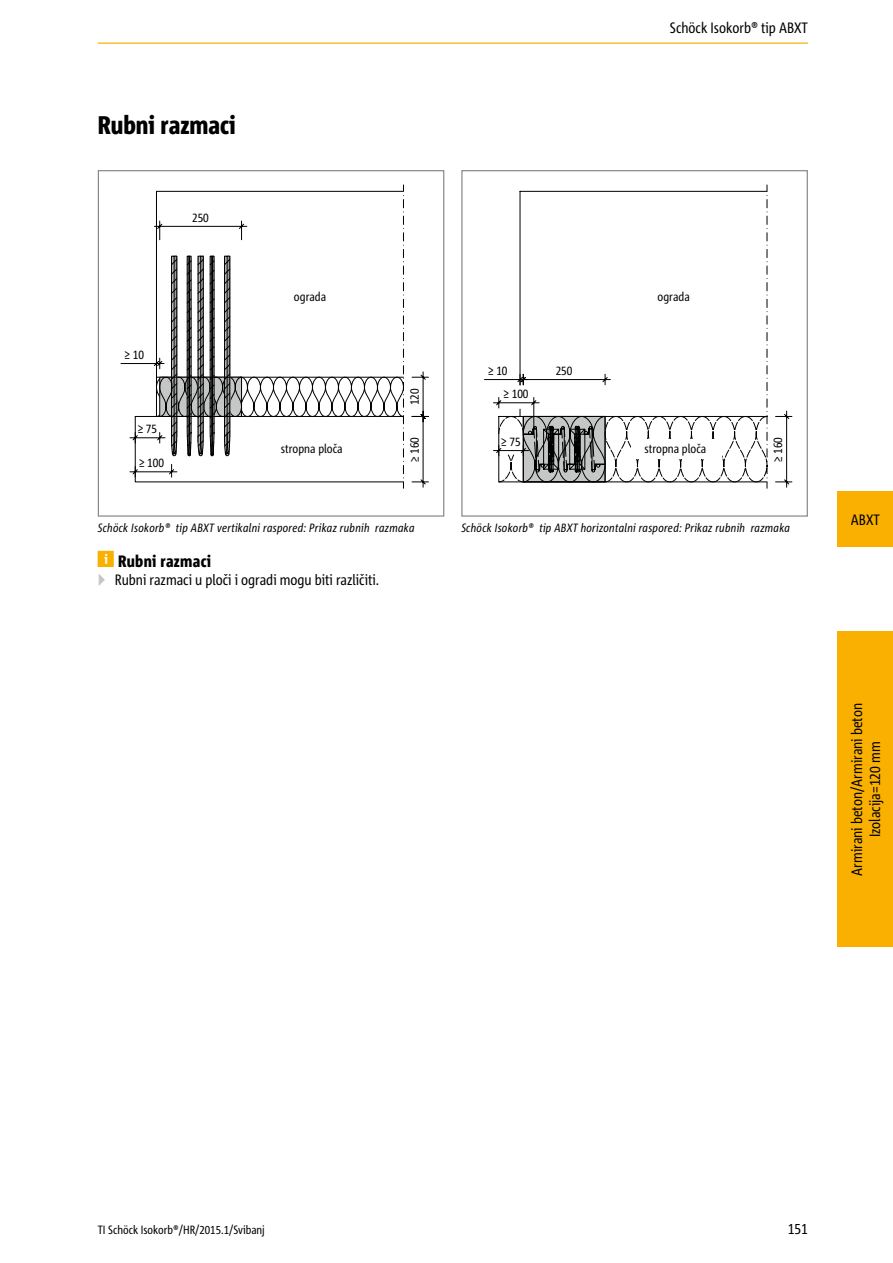
<style>
.page{position:relative;width:893px;height:1263px;background:#fff}
.page>*{position:absolute;margin:0;border:0;box-sizing:border-box;transform-origin:0 0}
.t1{font:800 25.5px "Corpid Cd Schoeck";color:#000}
.t2{font:800 16.5px "Corpid Cd Schoeck";letter-spacing:.02em;color:#000}
.t3{font:15px/18px "Corpid Cd Schoeck";color:#000;text-align:center}
.t4{font:12.45px "Corpid Cd Schoeck";color:#000}
.t5{font:italic 12px "Corpid Cd Schoeck";letter-spacing:.02em;color:#000}
.t6{font:12px "Corpid Cd Schoeck";color:#000}
.s1{font-weight:400;color:#f9b000}
.s2{color:#c5c6c6}
</style>
<div class="page">
<div style="left:838px;top:631px;width:55px;height:316px;background:#f9b000"></div>
<div style="left:838px;top:491px;width:55px;height:55px;background:#f9b000"></div>
<hr style="left:98px;top:43px;width:710px;height:1px;background:#f9b000">
<svg style="left:120px;top:363px;width:309px;height:125px"></svg>
<svg style="left:134px;top:225px;width:22px;height:258px"></svg>
<svg style="left:156px;top:184px;width:249px;height:305px"></svg>
<div style="left:98px;top:170px;width:346px;height:347px;border:1px solid #878786"></div>
<svg style="left:519px;top:190px;width:249px;height:184px"></svg>
<svg style="left:484px;top:374px;width:308px;height:114px"></svg>
<div style="left:631px;top:440px;width:91px;height:19px;background:#fff"></div>
<div style="left:461px;top:170px;width:347px;height:347px;border:1px solid #878786"></div>
<h1 class="t1" style="left:98px;top:109px;width:140px">Rubni razmaci</h1>
<p class="t4" style="left:192px;top:210px;width:18px">250</p>
<p class="t4" style="left:125px;top:347px;width:21px">≥ 10</p>
<p class="t4" style="left:138px;top:421px;width:21px">≥ 75</p>
<p class="t4" style="left:139px;top:455px;width:26px">≥ 100</p>
<p class="t4" style="left:294px;top:289px;width:34px">ograda</p>
<p class="t4" style="left:281px;top:441px;width:63px">stropna ploča</p>
<p class="t4" style="left:406px;top:405px;width:18px;rotate:-90deg">120</p>
<p class="t4" style="left:406px;top:462px;width:26px;rotate:-90deg">≥ 160</p>
<p class="t5" style="left:98px;top:521px;width:318px">Schöck Isokorb® tip ABXT vertikalni raspored: Prikaz rubnih razmaka</p>
<h2 class="t2" style="left:98px;top:551px;width:115px"><span class="s1">5</span> Rubni razmaci</h2>
<p class="t3" style="left:98px;top:571px;width:283px"><span class="s2">▶</span> Rubni razmaci u ploči i ogradi mogu biti različiti.</p>
<p class="t3" style="left:670px;top:19px;width:139px">Schöck Isokorb® tip ABXT</p>
<p class="t4" style="left:488px;top:363px;width:21px">≥ 10</p>
<p class="t4" style="left:504px;top:386px;width:26px">≥ 100</p>
<p class="t4" style="left:501px;top:434px;width:21px">≥ 75</p>
<p class="t4" style="left:556px;top:363px;width:18px">250</p>
<p class="t4" style="left:657px;top:289px;width:34px">ograda</p>
<p class="t4" style="left:644px;top:441px;width:63px">stropna ploča</p>
<p class="t4" style="left:770px;top:462px;width:26px;rotate:-90deg">≥ 160</p>
<p class="t5" style="left:461px;top:521px;width:330px">Schöck Isokorb® tip ABXT horizontalni raspored: Prikaz rubnih razmaka</p>
<p class="t3" style="left:851px;top:510px;width:30px">ABXT</p>
<p class="t3" style="left:848px;top:876px;width:174px;rotate:-90deg">Armirani beton/Armirani beton<br>Izolacija=120 mm</p>
<p class="t6" style="left:98px;top:1222px;width:168px">TI Schöck Isokorb®/HR/2015.1/Svibanj</p>
<p class="t3" style="left:788px;top:1220px;width:22px">151</p>
</div>
